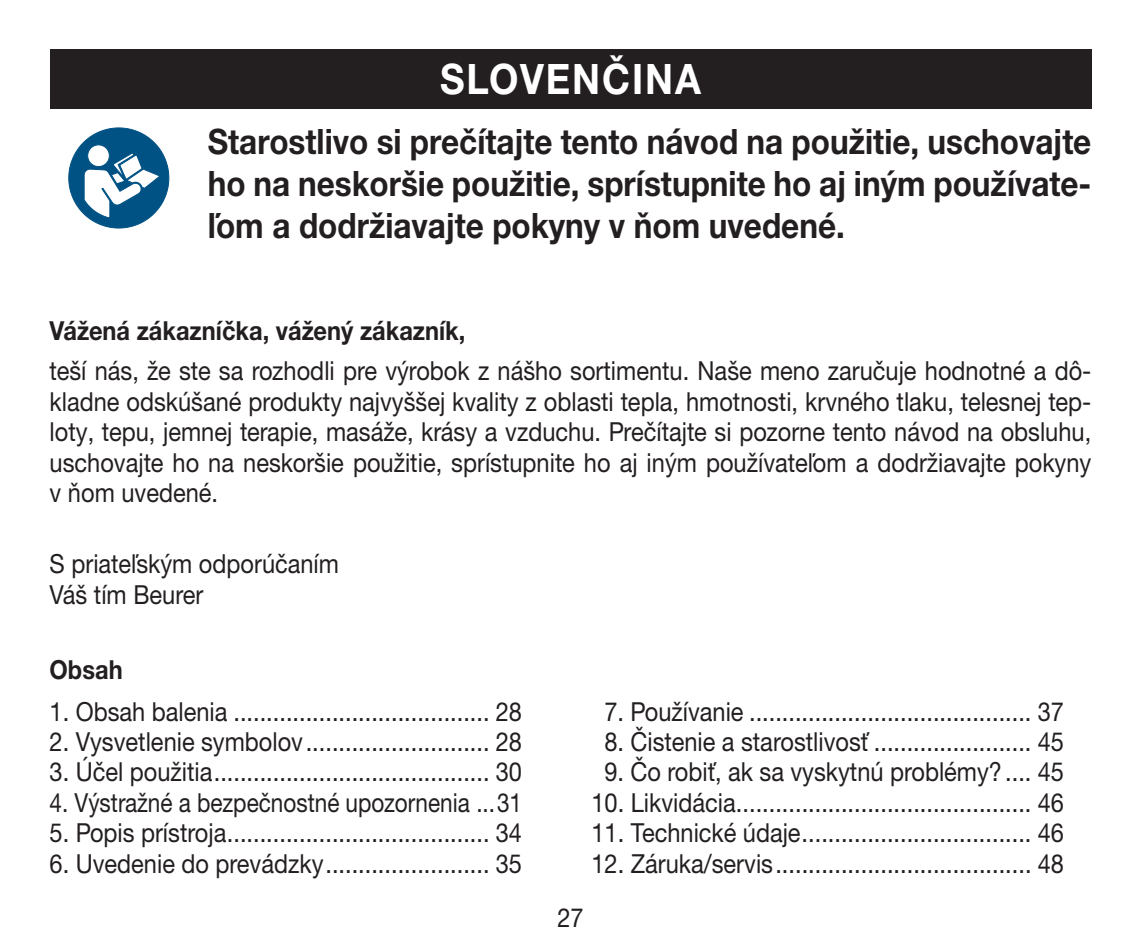
<style>
.page{position:relative;width:1141px;height:943px;background:#fff}
.page>*{position:absolute;margin:0;border:0;box-sizing:border-box;transform-origin:0 0}
.t1{font:700 42px "Helvetica Neue LTW1 G";letter-spacing:.05em;color:#fff;scale:.9 1}
.t2{font:700 35px/42px "Helvetica Neue LTW1 G";color:#231f20;text-align:justify;scale:.9 1}
.t3{font:26.25px/30.4px "Helvetica Neue LTW1 G";color:#231f20;text-align:justify;scale:.9 1}
.t4{font:26.25px "Helvetica Neue LTW1 G";color:#231f20;scale:.86 1}
.t5{font:700 26.25px "Helvetica Neue LTW1 G";color:#231f20;scale:.9 1}
</style>
<div class="page">
<div style="left:50px;top:50px;width:1041px;height:59px;background:#231f20"></div>
<svg style="left:69px;top:128px;width:100px;height:100px"></svg>
<h1 class="t1" style="left:440px;top:53px;width:291px">SLOVENČINA</h1>
<h2 class="t2" style="left:208px;top:120px;width:983px">Starostlivo si prečítajte tento návod na použitie, uschovajte ho na neskoršie použitie, sprístupnite ho aj iným používate&shy;ľom a dodržiavajte pokyny v ňom uvedené.</h2>
<p class="t5" style="left:50px;top:314px;width:464px">Vážená zákazníčka, vážený zákazník,</p>
<p class="t3" style="left:50px;top:355px;width:1159px">teší nás, že ste sa rozhodli pre výrobok z nášho sortimentu. Naše meno zaručuje hodnotné a dô&shy;kladne odskúšané produkty najvyššej kvality z oblasti tepla, hmotnosti, krvného tlaku, telesnej tep&shy;loty, tepu, jemnej terapie, masáže, krásy a vzduchu. Prečítajte si pozorne tento návod na obsluhu, uschovajte ho na neskoršie použitie, sprístupnite ho aj iným používateľom a dodržiavajte pokyny v ňom uvedené.</p>
<p class="t3" style="left:50px;top:548px;width:323px">S priateľským odporúčaním<br>Váš tím Beurer</p>
<p class="t5" style="left:50px;top:653px;width:83px">Obsah</p>
<p class="t3" style="left:50px;top:695px;width:527px">1. Obsah balenia ....................................... 28</p>
<p class="t3" style="left:50px;top:726px;width:527px">2. Vysvetlenie symbolov............................ 28</p>
<p class="t3" style="left:50px;top:756px;width:527px">3. Účel použitia.......................................... 30</p>
<p class="t4" style="left:50px;top:786px;width:551px">4. Výstražné a bezpečnostné upozornenia ...31</p>
<p class="t3" style="left:50px;top:817px;width:527px">5. Popis prístroja........................................ 34</p>
<p class="t3" style="left:50px;top:848px;width:527px">6. Uvedenie do prevádzky......................... 35</p>
<p class="t3" style="left:604px;top:695px;width:512px">7. Používanie ........................................... 37</p>
<p class="t3" style="left:604px;top:726px;width:512px">8. Čistenie a starostlivosť ........................ 45</p>
<p class="t3" style="left:604px;top:756px;width:512px">9. Čo robiť, ak sa vyskytnú problémy?.... 45</p>
<p class="t3" style="left:591px;top:787px;width:526px">10. Likvidácia............................................. 46</p>
<p class="t3" style="left:591px;top:817px;width:526px">11. Technické údaje................................... 46</p>
<p class="t3" style="left:591px;top:848px;width:526px">12. Záruka/servis ....................................... 48</p>
<p class="t3" style="left:557px;top:902px;width:31px">27</p>
</div>
